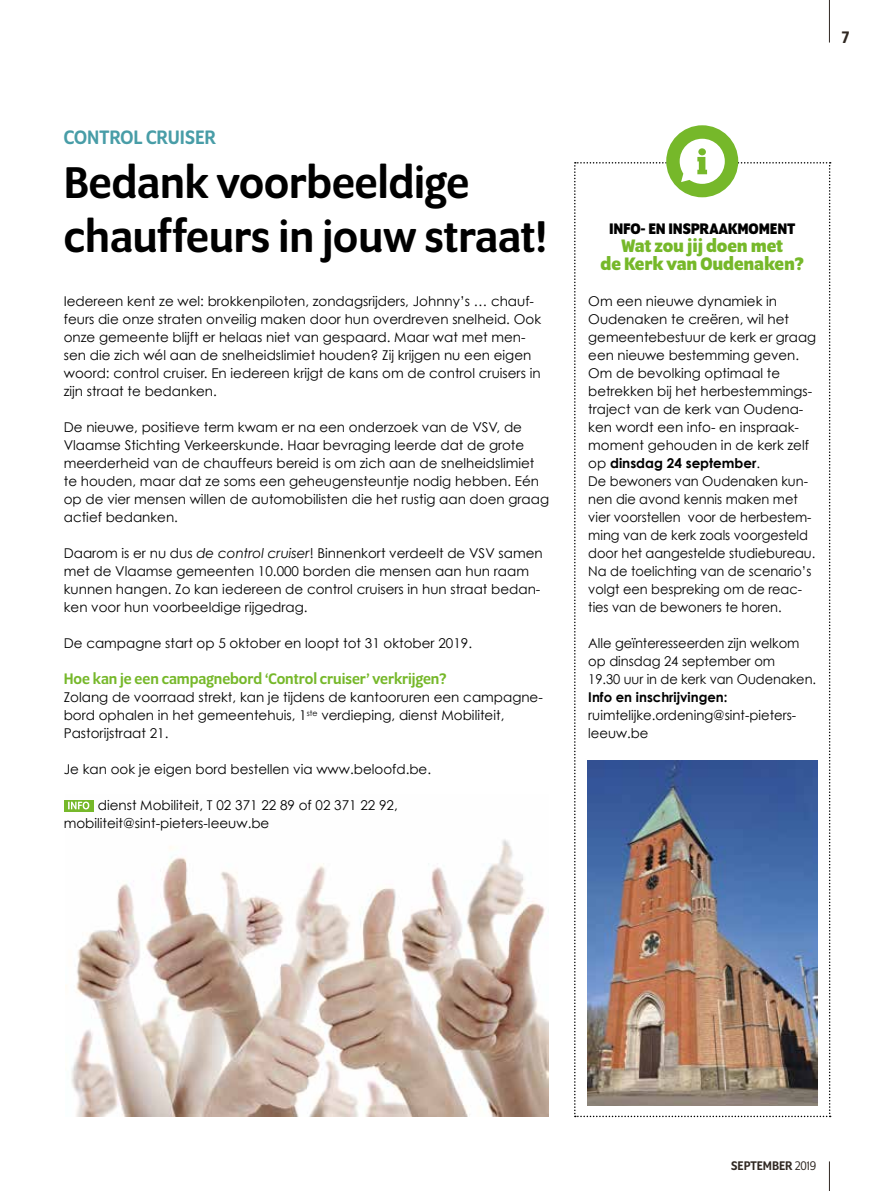
<style>
.page{position:relative;width:893px;height:1191px;background:#fff}
.page>*{position:absolute;margin:0;border:0;box-sizing:border-box;transform-origin:0 0}
.t1{font:500 48px/54px "Program OT";color:#000}
.t2{font:500 21px "Program OT";color:#489da7}
.t3{font:700 19.5px/18px "Program OT";letter-spacing:-.01em;color:#76b82a;text-align:center}
.t4{font:500 18px "Program OT";color:#2f2721}
.t5{font:500 16.5px "Program OT";color:#76b82a}
.t6{font:700 16.5px "Program OT";letter-spacing:-.01em;color:#000}
.t7{font:13.5px/18px "Century Gothic";color:#000}
.t8{font:700 13.5px "Century Gothic";color:#000}
.t9{font:500 13.5px "Program OT";color:#2f2721}
.s1{font-style:italic}
.s2{font-weight:700}
.s3{font-weight:400}
</style>
<div class="page">
<hr style="left:829px;top:1161px;width:1px;height:30px;background:#2f2721">
<hr style="left:829px;top:0;width:1px;height:43px;background:#2f2721">
<img style="left:66px;top:811px;width:483px;height:305px">
<div style="left:64px;top:799px;width:30px;height:12px;background:#76b82a"></div>
<svg style="left:68px;top:801px;width:21px;height:8px"></svg>
<div style="left:666px;top:125px;width:72px;height:72px;background:#76b82a;border-radius:50%"></div>
<svg style="left:574px;top:139px;width:257px;height:978px"></svg>
<h2 class="t2" style="left:64px;top:125px;width:154px">CONTROL CRUISER</h2>
<h1 class="t1" style="left:64px;top:155px;width:485px">Bedank voorbeeldige chauffeurs in jouw straat!</h1>
<p class="t7" style="left:64px;top:292px;width:479px">Iedereen kent ze wel: brokkenpiloten, zondagsrijders, Johnny’s … chauf&shy;feurs die onze straten onveilig maken door hun overdreven snelheid. Ook onze gemeente blijft er helaas niet van gespaard. Maar wat met men&shy;sen die zich wél aan de snelheidslimiet houden? Zij krijgen nu een eigen woord: control cruiser. En iedereen krijgt de kans om de control cruisers in zijn straat te bedanken.</p>
<p class="t7" style="left:64px;top:418px;width:487px">De nieuwe, positieve term kwam er na een onderzoek van de VSV, de Vlaamse Stichting Verkeerskunde. Haar bevraging leerde dat de grote meerderheid van de chauffeurs bereid is om zich aan de snelheidslimiet te houden, maar dat ze soms een geheugensteuntje nodig hebben. Eén op de vier mensen willen de automobilisten die het rustig aan doen graag actief bedanken.</p>
<p class="t7" style="left:64px;top:544px;width:480px">Daarom is er nu dus <span class="s1">de control cruiser</span>! Binnenkort verdeelt de VSV samen met de Vlaamse gemeenten 10.000 borden die mensen aan hun raam kunnen hangen. Zo kan iedereen de control cruisers in hun straat bedan&shy;ken voor hun voorbeeldige rijgedrag.</p>
<p class="t7" style="left:64px;top:634px;width:410px">De campagne start op 5 oktober en loopt tot 31 oktober 2019.</p>
<p class="t5" style="left:64px;top:669px;width:384px">Hoe kan je een campagnebord ‘Control cruiser’ verkrijgen?</p>
<p class="t7" style="left:64px;top:688px;width:480px">Zolang de voorraad strekt, kan je tijdens de kantooruren een campagne&shy;bord ophalen in het gemeentehuis, 1<sup>ste</sup> verdieping, dienst Mobiliteit,<br>Pastorijstraat 21.</p>
<p class="t7" style="left:64px;top:760px;width:369px">Je kan ook je eigen bord bestellen via www.beloofd.be.</p>
<p class="t7" style="left:64px;top:796px;width:336px;text-indent:34px">dienst Mobiliteit, T 02 371 22 89 of 02 371 22 92, mobiliteit@sint-pieters-leeuw.be</p>
<h3 class="t4" style="left:842px;top:27px;width:9px">7</h3>
<p class="t6" style="left:609px;top:219px;width:188px">INFO- EN INSPRAAKMOMENT</p>
<h3 class="t3" style="left:601px;top:236px;width:205px">Wat zou jij doen met<br>de Kerk van Oudenaken?</h3>
<p class="t7" style="left:588px;top:292px;width:229px">Om een nieuwe dynamiek in<br>Oudenaken te creëren, wil het gemeentebestuur de kerk er graag een nieuwe bestemming geven.<br>Om de bevolking optimaal te betrekken bij het herbestemmings&shy;traject van de kerk van Oudena&shy;ken wordt een info- en inspraak&shy;moment gehouden in de kerk zelf op <span class="s2">dinsdag 24 september</span>.<br>De bewoners van Oudenaken kun&shy;nen die avond kennis maken met vier voorstellen voor de herbestem&shy;ming van de kerk zoals voorgesteld door het aangestelde studiebureau.<br>Na de toelichting van de scenario’s volgt een bespreking om de reac&shy;ties van de bewoners te horen.</p>
<p class="t7" style="left:588px;top:634px;width:229px">Alle geïnteresseerden zijn welkom op dinsdag 24 september om<br>19.30 uur in de kerk van Oudenaken.</p>
<p class="t8" style="left:588px;top:689px;width:141px">Info en inschrijvingen:</p>
<p class="t7" style="left:588px;top:706px;width:210px">ruimtelijke.ordening@sint-pieters&shy;leeuw.be</p>
<p class="t9" style="left:731px;top:1158px;width:87px">SEPTEMBER <span class="s3">2019</span></p>
</div>
